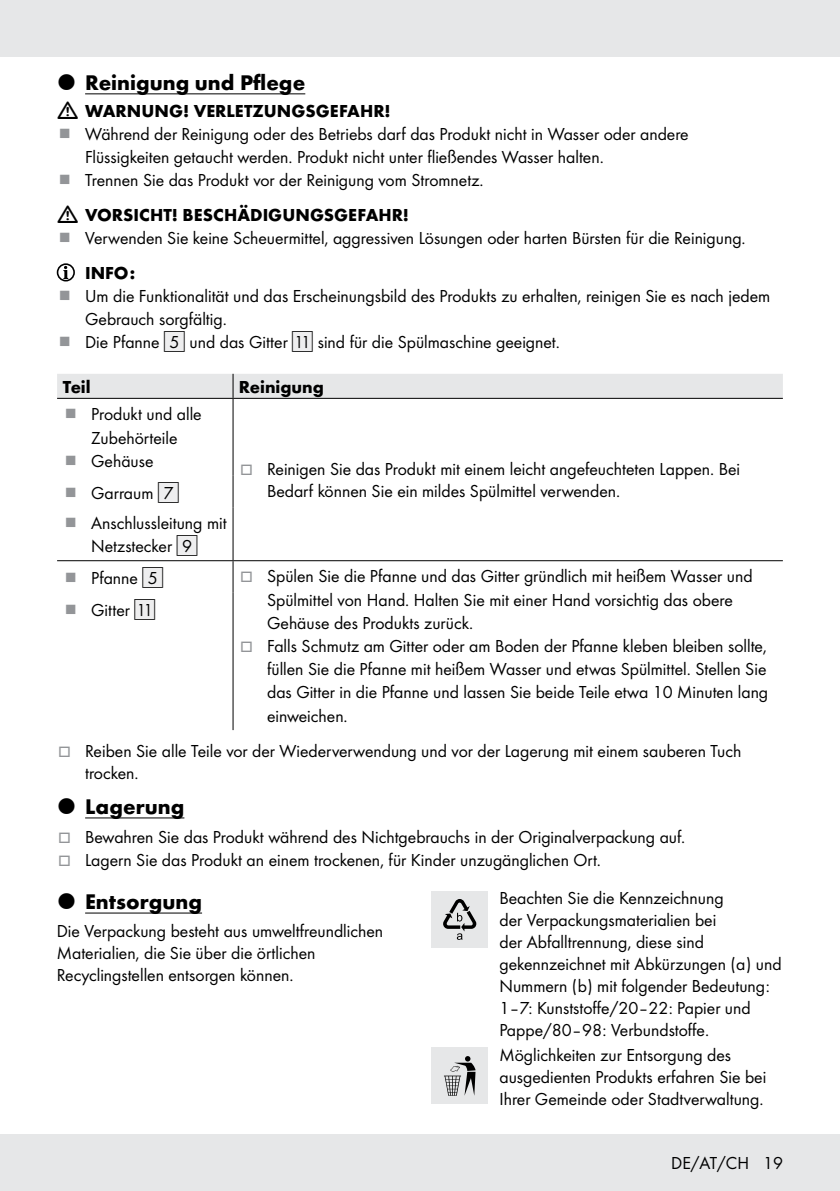
<style>
.page{position:relative;width:840px;height:1191px;background:#fff}
.page>*{position:absolute;margin:0;border:0;box-sizing:border-box;transform-origin:0 0}
.t1{font:700 22px "Futura";color:#000}
.t2{font:18px/23.2px "Futura Boo";color:#000}
.t3{font:700 18px "Futura";color:#000}
.s1{font-family:"IMP Lidl Num Box";font-size:15.8px;color:#eeeeef}
.s2{font-family:"IMP Lidl Num Box";font-size:15.8px}
.s3{color:#939598}
</style>
<div class="page">
<div style="left:0;top:1134px;width:839px;height:57px;background:#e6e7e8"></div>
<div style="left:0;top:0;width:839px;height:57px;background:#e6e7e8"></div>
<hr style="left:85px;top:93px;width:220px;height:1px;background:#000">
<div style="left:57px;top:263px;width:18px;height:18px;border:2px solid #000;border-radius:50%"></div>
<svg style="left:63px;top:266px;width:5px;height:13px"></svg>
<hr style="left:85px;top:817px;width:99px;height:1px;background:#000">
<div style="left:57px;top:374px;width:725px;height:24px;background:#e6e7e8"></div>
<hr style="left:232px;top:399px;width:1px;height:76px;background:#000">
<hr style="left:232px;top:475px;width:1px;height:32px;background:#000">
<hr style="left:232px;top:507px;width:1px;height:53px;background:#000">
<hr style="left:232px;top:561px;width:1px;height:31px;background:#000">
<hr style="left:232px;top:592px;width:1px;height:138px;background:#000">
<hr style="left:57px;top:398px;width:176px;height:1px;background:#000">
<hr style="left:233px;top:398px;width:549px;height:1px;background:#000">
<hr style="left:57px;top:560px;width:176px;height:1px;background:#000">
<hr style="left:233px;top:560px;width:549px;height:1px;background:#000">
<hr style="left:85px;top:912px;width:117px;height:1px;background:#000">
<div style="left:431px;top:891px;width:57px;height:56px;background:#e6e7e8"></div>
<svg style="left:443px;top:899px;width:33px;height:41px"></svg>
<div style="left:431px;top:1047px;width:57px;height:57px;background:#e6e7e8"></div>
<svg style="left:444px;top:1056px;width:31px;height:39px"></svg>
<p class="t1" style="left:85px;top:66px;width:221px">Reinigung und Pflege</p>
<p class="t3" style="left:85px;top:97px;width:307px">WARNUNG! VERLETZUNGSGEFAHR!</p>
<p class="t2" style="left:85px;top:121px;width:604px">Während der Reinigung oder des Betriebs darf das Produkt nicht in Wasser oder andere<br>Flüssigkeiten getaucht werden. Produkt nicht unter fließendes Wasser halten.<br>Trennen Sie das Produkt vor der Reinigung vom Stromnetz.</p>
<p class="t3" style="left:85px;top:202px;width:325px">VORSICHT! BESCHÄDIGUNGSGEFAHR!</p>
<p class="t2" style="left:85px;top:225px;width:659px">Verwenden Sie keine Scheuermittel, aggressiven Lösungen oder harten Bürsten für die Reinigung.</p>
<p class="t3" style="left:85px;top:259px;width:52px">INFO:</p>
<p class="t2" style="left:85px;top:283px;width:686px">Um die Funktionalität und das Erscheinungsbild des Produkts zu erhalten, reinigen Sie es nach jedem<br>Gebrauch sorgfältig.<br>Die Pfanne <span class="s1">[</span><span class="s2">5]</span> und das Gitter <span class="s1">[</span><span class="s2">11]</span> sind für die Spülmaschine geeignet.</p>
<p class="t3" style="left:63px;top:373px;width:29px">Teil</p>
<p class="t3" style="left:238px;top:373px;width:87px">Reinigung</p>
<p class="t2" style="left:91px;top:402px;width:112px">Produkt und alle<br>Zubehörteile<br>Gehäuse</p>
<p class="t2" style="left:240px;top:457px;width:501px"><span class="s3">□</span> Reinigen Sie das Produkt mit einem leicht angefeuchteten Lappen. Bei</p>
<p class="t2" style="left:91px;top:480px;width:89px">Garraum <span class="s1">[</span><span class="s2">7]</span></p>
<p class="t2" style="left:267px;top:479px;width:352px">Bedarf können Sie ein mildes Spülmittel verwenden.</p>
<p class="t2" style="left:91px;top:510px;width:137px">Anschlussleitung mit<br>Netzstecker <span class="s1">[</span><span class="s2">9]</span></p>
<p class="t2" style="left:91px;top:565px;width:74px">Pfanne <span class="s1">[</span><span class="s2">5]</span></p>
<p class="t2" style="left:267px;top:564px;width:486px;text-indent:-27px"><span class="s3">□</span> Spülen Sie die Pfanne und das Gitter gründlich mit heißem Wasser und<br>Spülmittel von Hand. Halten Sie mit einer Hand vorsichtig das obere<br>Gehäuse des Produkts zurück.</p>
<p class="t2" style="left:267px;top:633px;width:502px;text-align:justify;text-indent:-27px"><span class="s3">□</span> Falls Schmutz am Gitter oder am Boden der Pfanne kleben bleiben sollte, füllen Sie die Pfanne mit heißem Wasser und etwas Spülmittel. Stellen Sie das Gitter in die Pfanne und lassen Sie beide Teile etwa 10 Minuten lang einweichen.</p>
<p class="t2" style="left:91px;top:597px;width:66px">Gitter <span class="s1">[</span><span class="s2">11]</span></p>
<p class="t2" style="left:85px;top:739px;width:657px;line-height:22px;text-indent:-27px"><span class="s3">□</span> Reiben Sie alle Teile vor der Wiederverwendung und vor der Lagerung mit einem sauberen Tuch trocken.</p>
<p class="t1" style="left:85px;top:790px;width:101px">Lagerung</p>
<p class="t2" style="left:58px;top:824px;width:626px"><span class="s3">□</span> Bewahren Sie das Produkt während des Nichtgebrauchs in der Originalverpackung auf.</p>
<p class="t2" style="left:58px;top:847px;width:541px"><span class="s3">□</span> Lagern Sie das Produkt an einem trockenen, für Kinder unzugänglichen Ort.</p>
<p class="t1" style="left:85px;top:885px;width:118px">Entsorgung</p>
<p class="t2" style="left:57px;top:918px;width:328px;line-height:22px">Die Verpackung besteht aus umweltfreundlichen<br>Materialien, die Sie über die örtlichen<br>Recyclingstellen entsorgen können.</p>
<p class="t2" style="left:499px;top:886px;width:283px;line-height:22px">Beachten Sie die Kennzeichnung<br>der Verpackungsmaterialien bei<br>der Abfalltrennung, diese sind gekennzeichnet mit Abkürzungen (a) und Nummern (b) mit folgender Bedeutung:<br>1–7: Kunststoffe/20–22: Papier und Pappe/80–98: Verbundstoffe.</p>
<p class="t2" style="left:499px;top:1042px;width:268px;line-height:22px">Möglichkeiten zur Entsorgung des ausgedienten Produkts erfahren Sie bei<br>Ihrer Gemeinde oder Stadtverwaltung.</p>
<p class="t2" style="left:671px;top:1150px;width:113px">DE/AT/CH 19</p>
</div>
